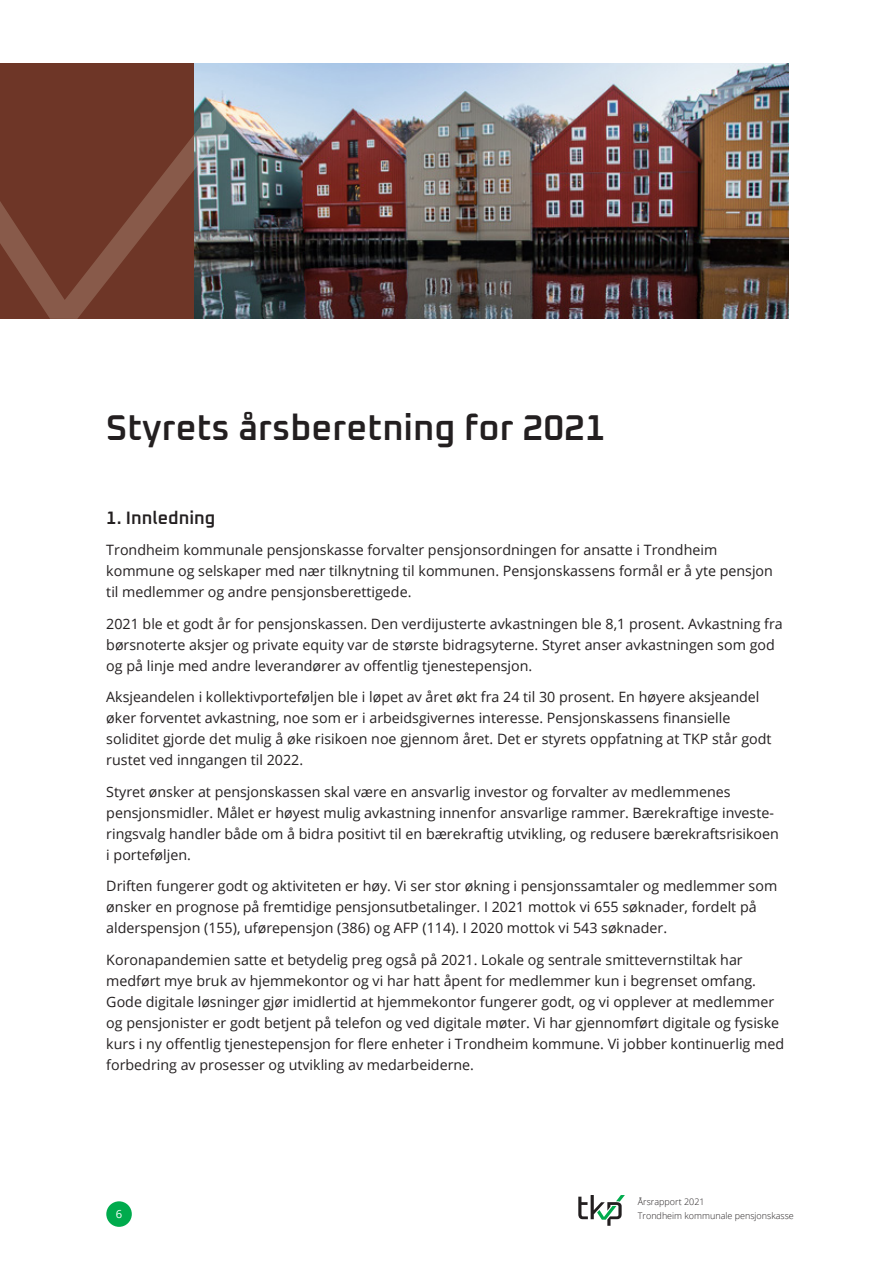
<style>
.page{position:relative;width:893px;height:1263px;background:#fff}
.page>*{position:absolute;margin:0;border:0;box-sizing:border-box;transform-origin:0 0}
.tittel{font:200 36px "Oxanium";color:#231f20}
.avsnitt{font:200 18px "Oxanium";color:#231f20}
.brødtekst{font:14.25px/21px "Open Sans";color:#231f20}
.t1{font:11.25px "Open Sans";color:#fff}
.t2{font:300 9px/13.5px "Open Sans";color:#231f20}
</style>
<div class="page">
<div style="left:106px;top:1201px;width:26px;height:26px;background:#00ab4d;border-radius:50%"></div>
<svg style="left:578px;top:1195px;width:47px;height:31px"></svg>
<img style="left:193px;top:64px;width:596px;height:255px">
<div style="left:0;top:64px;width:193px;height:255px;background:#6e3627"></div>
<svg style="left:0;top:94px;width:226px;height:225px"></svg>
<p class="tittel" style="left:106px;top:405px;width:501px">Styrets årsberetning for 2021</p>
<p class="avsnitt" style="left:106px;top:506px;width:110px">1. Innledning</p>
<p class="brødtekst" style="left:106px;top:539px;width:668px">Trondheim kommunale pensjonskasse forvalter pensjonsordningen for ansatte i Trondheim kommune og selskaper med nær tilknytning til kommunen. Pensjonskassens formål er å yte pensjon til medlemmer og andre pensjonsberettigede.</p>
<p class="brødtekst" style="left:106px;top:612px;width:678px">2021 ble et godt år for pensjonskassen. Den verdijusterte avkastningen ble 8,1 prosent. Avkastning fra børsnoterte aksjer og private equity var de største bidragsyterne. Styret anser avkastningen som god og på linje med andre leverandører av offentlig tjenestepensjon.</p>
<p class="brødtekst" style="left:106px;top:686px;width:667px">Aksjeandelen i kollektivporteføljen ble i løpet av året økt fra 24 til 30 prosent. En høyere aksjeandel øker forventet avkastning, noe som er i arbeidsgivernes interesse. Pensjonskassens finansielle soliditet gjorde det mulig å øke risikoen noe gjennom året. Det er styrets oppfatning at TKP står godt rustet ved inngangen til 2022.</p>
<p class="brødtekst" style="left:106px;top:780px;width:674px">Styret ønsker at pensjonskassen skal være en ansvarlig investor og forvalter av medlemmenes pensjonsmidler. Målet er høyest mulig avkastning innenfor ansvarlige rammer. Bærekraftige investe&shy;ringsvalg handler både om å bidra positivt til en bærekraftig utvikling, og redusere bærekraftsrisikoen i porteføljen.</p>
<p class="brødtekst" style="left:106px;top:875px;width:672px">Driften fungerer godt og aktiviteten er høy. Vi ser stor økning i pensjonssamtaler og medlemmer som ønsker en prognose på fremtidige pensjonsutbetalinger. I 2021 mottok vi 655 søknader, fordelt på alderspensjon (155), uførepensjon (386) og AFP (114). I 2020 mottok vi 543 søknader.</p>
<p class="brødtekst" style="left:106px;top:948px;width:679px">Koronapandemien satte et betydelig preg også på 2021. Lokale og sentrale smittevernstiltak har medført mye bruk av hjemmekontor og vi har hatt åpent for medlemmer kun i begrenset omfang.<br>Gode digitale løsninger gjør imidlertid at hjemmekontor fungerer godt, og vi opplever at medlemmer og pensjonister er godt betjent på telefon og ved digitale møter. Vi har gjennomført digitale og fysiske kurs i ny offentlig tjenestepensjon for flere enheter i Trondheim kommune. Vi jobber kontinuerlig med forbedring av prosesser og utvikling av medarbeiderne.</p>
<p class="t1" style="left:116px;top:1207px;width:8px">6</p>
<p class="t2" style="left:638px;top:1195px;width:158px">Årsrapport 2021<br>Trondheim kommunale pensjonskasse</p>
</div>
